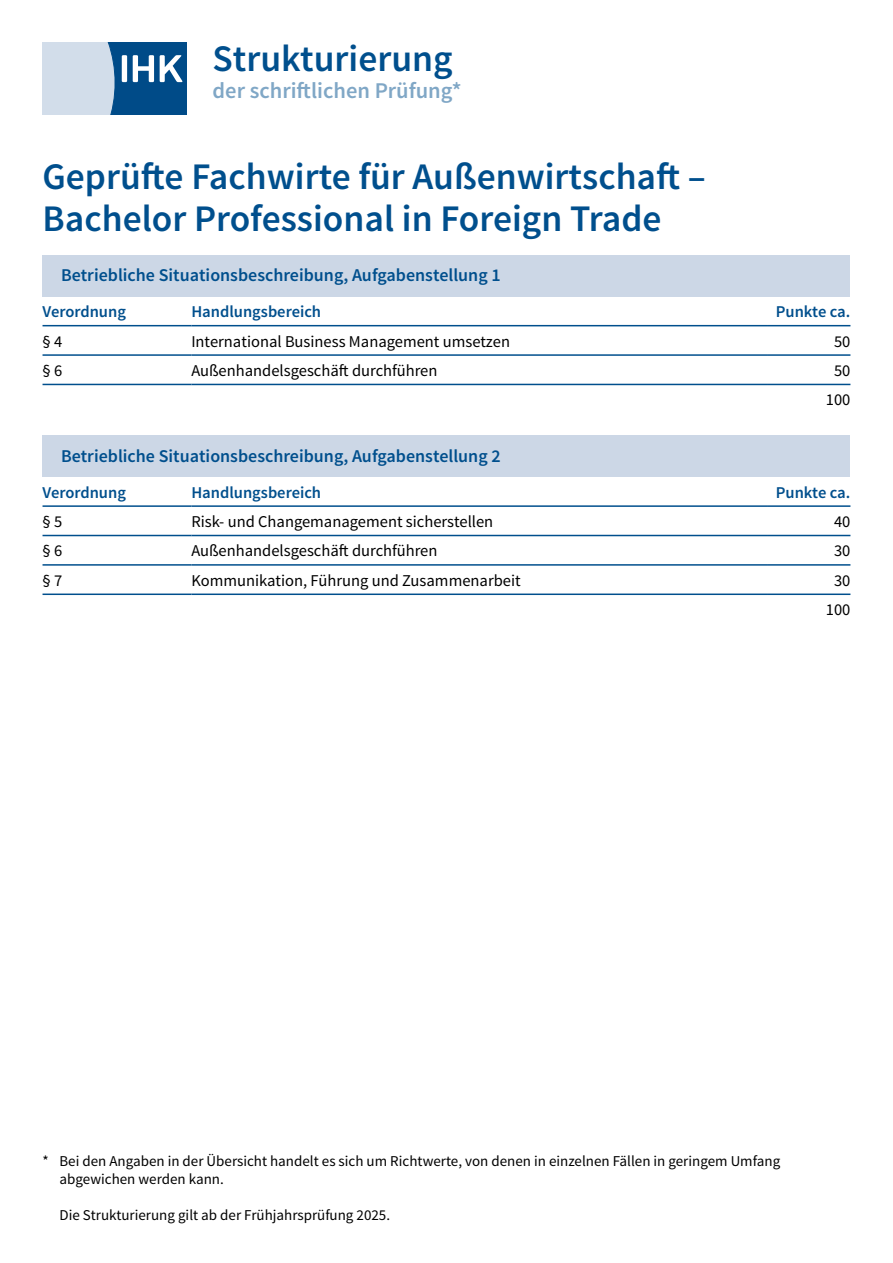
<style>
.page{position:relative;width:893px;height:1263px;background:#fff}
.page>*{position:absolute;margin:0;border:0;box-sizing:border-box;transform-origin:0 0}
.t1{font:600 37.5px/42px "Source Sans Pro";color:#004f8d}
.t2{font:600 22.5px "Source Sans Pro";color:#80a7c6}
.t3{font:600 18px "Source Sans Pro";color:#004f8d}
.t4{font:16.5px/29.4px "Source Sans Pro";color:#000;text-align:center}
.t5{font:600 16.5px "Source Sans Pro";color:#004f8d}
.t6{font:15px/18px "Source Sans Pro";color:#000}
</style>
<div class="page">
<svg style="left:43px;top:43px;width:144px;height:72px;background:#7aa0c1"></svg>
<hr style="left:43px;top:325px;width:148px;height:1px;background:#004f8d">
<hr style="left:191px;top:325px;width:577px;height:1px;background:#004f8d">
<hr style="left:768px;top:325px;width:82px;height:1px;background:#004f8d">
<hr style="left:43px;top:354px;width:148px;height:2px;background:#004f8d">
<hr style="left:191px;top:354px;width:577px;height:2px;background:#004f8d">
<hr style="left:768px;top:354px;width:82px;height:2px;background:#004f8d">
<hr style="left:43px;top:384px;width:148px;height:1px;background:#004f8d">
<hr style="left:191px;top:384px;width:577px;height:1px;background:#004f8d">
<hr style="left:768px;top:384px;width:82px;height:1px;background:#004f8d">
<div style="left:49px;top:255px;width:795px;height:41px;background:#ccd7e6"></div>
<hr style="left:43px;top:505px;width:148px;height:2px;background:#004f8d">
<hr style="left:191px;top:505px;width:577px;height:2px;background:#004f8d">
<hr style="left:768px;top:505px;width:82px;height:2px;background:#004f8d">
<hr style="left:43px;top:535px;width:148px;height:1px;background:#004f8d">
<hr style="left:191px;top:535px;width:577px;height:1px;background:#004f8d">
<hr style="left:768px;top:535px;width:82px;height:1px;background:#004f8d">
<hr style="left:43px;top:564px;width:148px;height:2px;background:#004f8d">
<hr style="left:191px;top:564px;width:577px;height:2px;background:#004f8d">
<hr style="left:768px;top:564px;width:82px;height:2px;background:#004f8d">
<hr style="left:43px;top:593px;width:148px;height:2px;background:#004f8d">
<hr style="left:191px;top:593px;width:577px;height:2px;background:#004f8d">
<hr style="left:768px;top:593px;width:82px;height:2px;background:#004f8d">
<div style="left:49px;top:436px;width:795px;height:41px;background:#ccd7e6"></div>
<h1 class="t1" style="left:213px;top:38px;width:242px">Strukturierung</h1>
<h2 class="t2" style="left:213px;top:76px;width:251px">der schriftlichen Prüfung*</h2>
<h1 class="t1" style="left:43px;top:156px;width:665px">Geprüfte Fachwirte für Außenwirtschaft –<br>Bachelor Professional in Foreign Trade</h1>
<p class="t3" style="left:61px;top:264px;width:441px">Betriebliche Situationsbeschreibung, Aufgabenstellung 1</p>
<p class="t5" style="left:43px;top:301px;width:85px">Verordnung</p>
<p class="t5" style="left:191px;top:301px;width:131px">Handlungsbereich</p>
<p class="t5" style="left:776px;top:301px;width:76px">Punkte ca.</p>
<p class="t4" style="left:43px;top:327px;width:21px">§ 4</p>
<p class="t4" style="left:191px;top:327px;width:320px">International Business Management umsetzen</p>
<p class="t4" style="left:834px;top:327px;width:18px">50</p>
<p class="t4" style="left:43px;top:356px;width:21px">§ 6</p>
<p class="t4" style="left:191px;top:356px;width:248px">Außenhandelsgeschäft durchführen</p>
<p class="t4" style="left:826px;top:356px;width:26px">50<br>100</p>
<p class="t3" style="left:61px;top:444px;width:441px">Betriebliche Situationsbeschreibung, Aufgabenstellung 2</p>
<p class="t5" style="left:43px;top:482px;width:85px">Verordnung</p>
<p class="t5" style="left:191px;top:482px;width:131px">Handlungsbereich</p>
<p class="t5" style="left:776px;top:482px;width:76px">Punkte ca.</p>
<p class="t4" style="left:43px;top:507px;width:21px">§ 5</p>
<p class="t4" style="left:191px;top:507px;width:303px">Risk- und Changemanagement sicherstellen</p>
<p class="t4" style="left:834px;top:507px;width:18px">40</p>
<p class="t4" style="left:43px;top:536px;width:21px">§ 6</p>
<p class="t4" style="left:191px;top:536px;width:248px">Außenhandelsgeschäft durchführen</p>
<p class="t4" style="left:834px;top:536px;width:18px">30</p>
<p class="t4" style="left:43px;top:566px;width:21px">§ 7</p>
<p class="t4" style="left:191px;top:566px;width:331px">Kommunikation, Führung und Zusammenarbeit</p>
<p class="t4" style="left:826px;top:566px;width:26px">30<br>100</p>
<p class="t6" style="left:60px;top:1153px;width:722px;text-indent:-17px">* Bei den Angaben in der Übersicht handelt es sich um Richtwerte, von denen in einzelnen Fällen in geringem Umfang abgewichen werden kann.</p>
<p class="t6" style="left:60px;top:1207px;width:332px">Die Strukturierung gilt ab der Frühjahrsprüfung 2025.</p>
</div>
